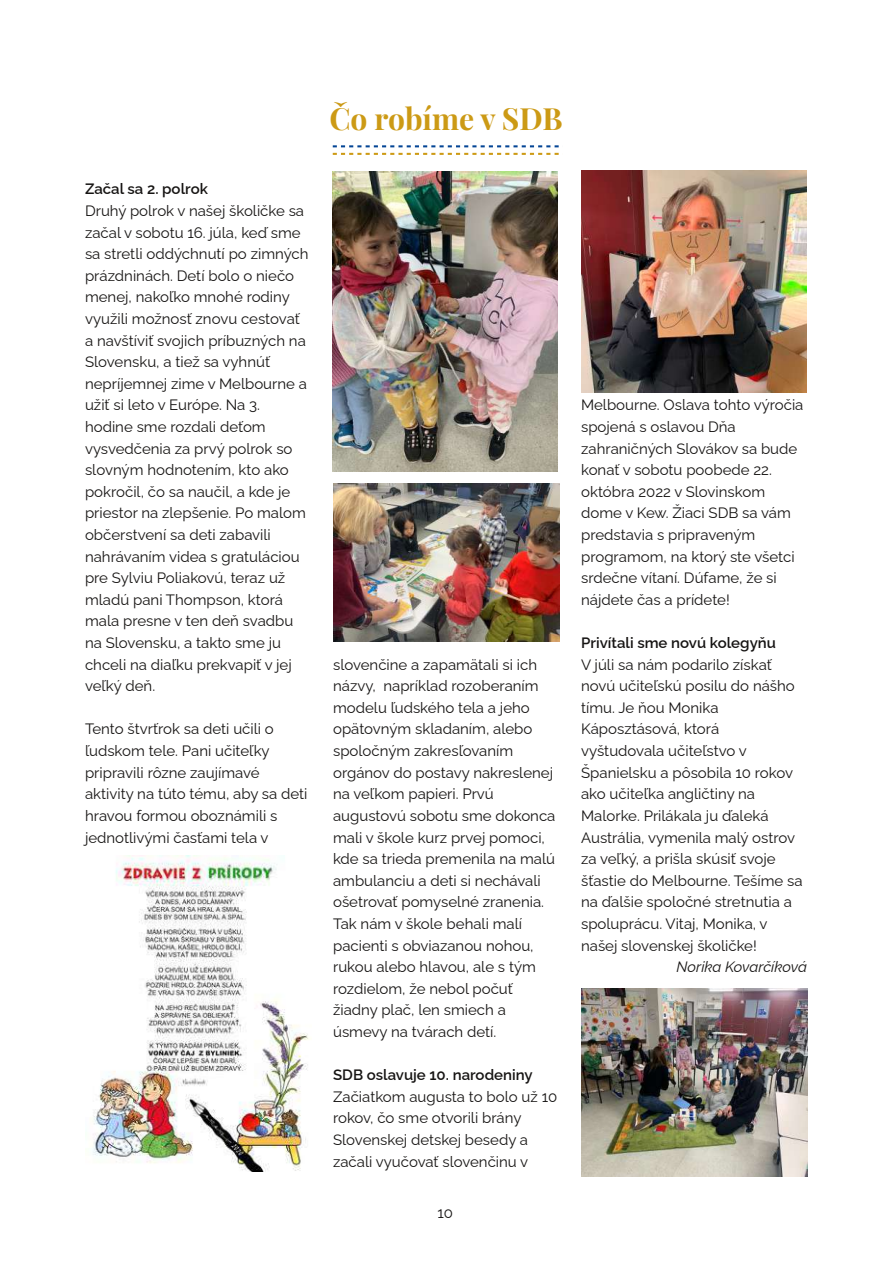
<style>
.page{position:relative;width:893px;height:1263px;background:#fff}
.page>*{position:absolute;margin:0;border:0;box-sizing:border-box;transform-origin:0 0}
.t1{font:700 30px "Playfair Display";color:#cc9a15}
.t2{font:15px/21.6px "Raleway";color:#161413}
.t3{font:600 15px "Raleway";color:#161413}
.t4{font:italic 15px "Raleway";letter-spacing:-.005em;color:#161413}
</style>
<div class="page">
<svg style="left:333px;top:153px;width:226px;height:2px"></svg>
<svg style="left:333px;top:145px;width:226px;height:2px"></svg>
<img style="left:92px;top:855px;width:217px;height:317px">
<img style="left:581px;top:989px;width:227px;height:188px">
<img style="left:332px;top:171px;width:226px;height:301px">
<img style="left:333px;top:484px;width:226px;height:157px">
<img style="left:581px;top:171px;width:226px;height:221px">
<p class="t3" style="left:85px;top:180px;width:124px">Začal sa 2. polrok</p>
<p class="t2" style="left:85px;top:200px;width:225px">Druhý polrok v našej školičke sa začal v sobotu 16. júla, keď sme sa stretli oddýchnutí po zimných prázdninách. Detí bolo o niečo menej, nakoľko mnohé rodiny využili možnosť znovu cestovať a navštíviť svojich príbuzných na<br>Slovensku, a tiež sa vyhnúť nepríjemnej zime v Melbourne a užiť si leto v Európe. Na 3. hodine sme rozdali deťom vysvedčenia za prvý polrok so slovným hodnotením, kto ako pokročil, čo sa naučil, a kde je priestor na zlepšenie. Po malom občerstvení sa deti zabavili nahrávaním videa s gratuláciou pre Sylviu Poliakovú, teraz už mladú pani Thompson, ktorá mala presne v ten deň svadbu na Slovensku, a takto sme ju chceli na diaľku prekvapiť v jej veľký deň.</p>
<p class="t2" style="left:85px;top:718px;width:224px">Tento štvrťrok sa deti učili o ľudskom tele. Pani učiteľky pripravili rôzne zaujímavé aktivity na túto tému, aby sa deti hravou formou oboznámili s jednotlivými časťami tela v</p>
<h1 class="t1" style="left:329px;top:97px;width:235px">Čo robíme v SDB</h1>
<p class="t2" style="left:333px;top:654px;width:224px">slovenčine a zapamätali si ich názvy, napríklad rozoberaním modelu ľudského tela a jeho opätovným skladaním, alebo spoločným zakresľovaním orgánov do postavy nakreslenej na veľkom papieri. Prvú augustovú sobotu sme dokonca mali v škole kurz prvej pomoci, kde sa trieda premenila na malú ambulanciu a deti si nechávali ošetrovať pomyselné zranenia.<br>Tak nám v škole behali malí pacienti s obviazanou nohou, rukou alebo hlavou, ale s tým rozdielom, že nebol počuť žiadny plač, len smiech a úsmevy na tvárach detí.</p>
<p class="t3" style="left:333px;top:1066px;width:201px">SDB oslavuje 10. narodeniny</p>
<p class="t2" style="left:333px;top:1086px;width:226px">Začiatkom augusta to bolo už 10 rokov, čo sme otvorili brány<br>Slovenskej detskej besedy a začali vyučovať slovenčinu v</p>
<p class="t2" style="left:438px;top:1202px;width:17px">10</p>
<p class="t2" style="left:581px;top:394px;width:224px">Melbourne. Oslava tohto výročia spojená s oslavou Dňa zahraničných Slovákov sa bude konať v sobotu poobede 22. októbra 2022 v Slovinskom dome v Kew. Žiaci SDB sa vám predstavia s pripraveným programom, na ktorý ste všetci srdečne vítaní. Dúfame, že si nájdete čas a prídete!</p>
<p class="t3" style="left:581px;top:634px;width:196px">Privítali sme novú kolegyňu</p>
<p class="t2" style="left:581px;top:654px;width:223px">V júli sa nám podarilo získať novú učiteľskú posilu do nášho tímu. Je ňou Monika<br>Káposztásová, ktorá vyštudovala učiteľstvo v<br>Španielsku a pôsobila 10 rokov ako učiteľka angličtiny na<br>Malorke. Prilákala ju ďaleká<br>Austrália, vymenila malý ostrov za veľký, a prišla skúsiť svoje šťastie do Melbourne. Tešíme sa na ďalšie spoločné stretnutia a spoluprácu. Vitaj, Monika, v našej slovenskej školičke!</p>
<p class="t4" style="left:677px;top:958px;width:132px">Norika Kovarčíková</p>
</div>
